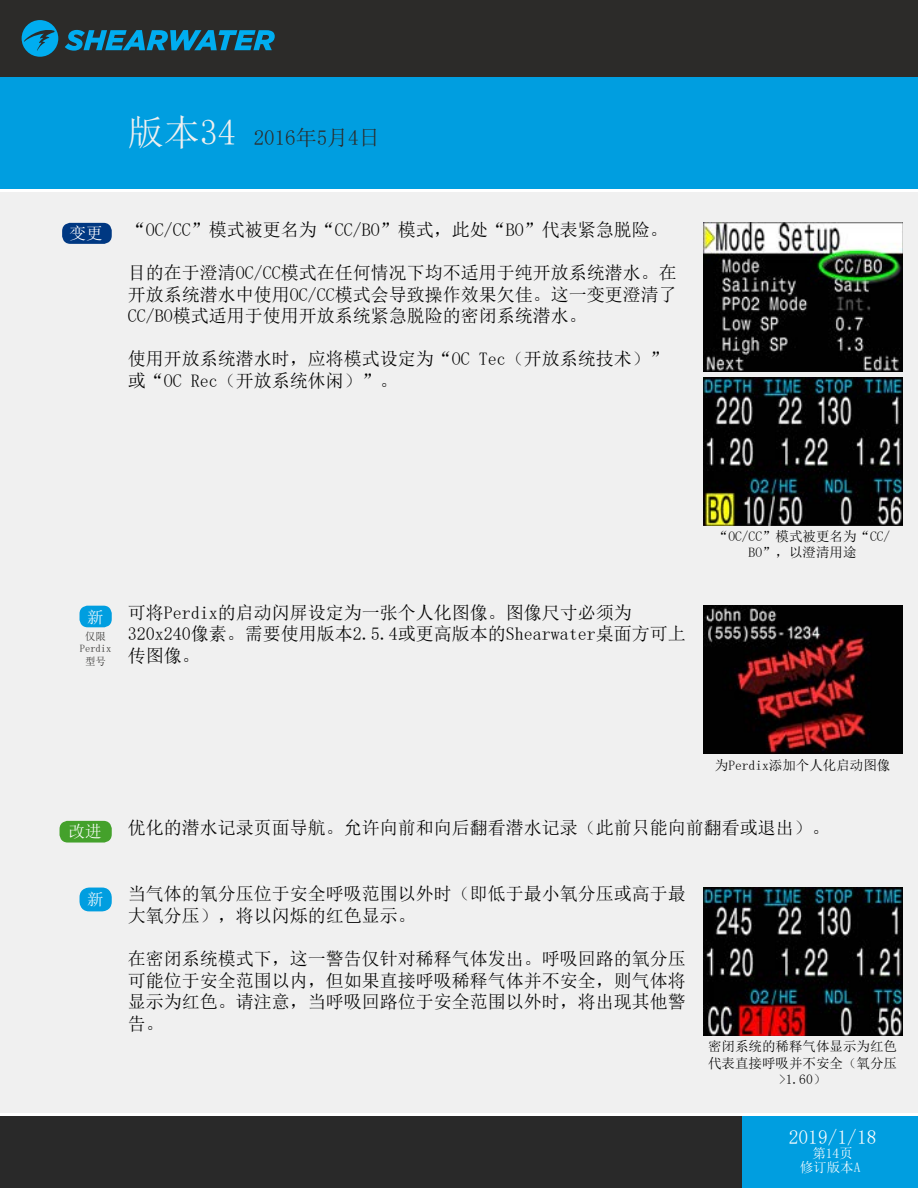
<style>
.page{position:relative;width:918px;height:1188px;background:#fff}
.page>*{position:absolute;margin:0;border:0;box-sizing:border-box;transform-origin:0 0}
.t1{font:21px "N Sim Sun";color:#2c2b29}
.t2{font:19.5px "Sim Sun";color:#fff}
.t3{font:18px/21.6px "Sim Sun";color:#000}
.t4{font:16.5px "Sim Sun";color:#fff}
.t5{font:13.5px/16.2px "Sim Sun";color:#000;text-align:center}
.t6{font:13.5px "Sim Sun";color:#fff}
.t7{font:10.5px/12.6px "N Sim Sun";color:#2c2b29;text-align:center}
.s1{font-size:36px;color:#f0f0f0}
</style>
<div class="page">
<div style="left:0;top:0;width:918px;height:77px;background:#2c2b29"></div>
<div style="left:0;top:77px;width:918px;height:114px;background:#009ee0"></div>
<div style="left:0;top:1114px;width:918px;height:74px;background:#292929"></div>
<div style="left:0;top:191px;width:918px;height:923px;background:#f0f0f0"></div>
<svg style="left:65px;top:30px;width:210px;height:21px"></svg>
<svg style="left:22px;top:20px;width:36px;height:37px"></svg>
<div style="left:742px;top:1114px;width:176px;height:74px;background:#009ee0"></div>
<hr style="left:0;top:189px;width:918px;height:3px;background:#fff">
<hr style="left:0;top:1113px;width:918px;height:3px;background:#fff">
<div style="left:60px;top:822px;width:51px;height:20px;background:#44a12b;border-radius:8px"></div>
<div style="left:60px;top:821px;width:52px;height:22px;border:2px solid #44a12b;border-radius:8px"></div>
<img style="left:703px;top:223px;width:199px;height:148px">
<img style="left:703px;top:377px;width:199px;height:148px">
<img style="left:703px;top:606px;width:199px;height:148px">
<img style="left:703px;top:888px;width:199px;height:148px">
<div style="left:63px;top:224px;width:48px;height:19px;background:#003882;border-radius:7px"></div>
<div style="left:62px;top:223px;width:50px;height:21px;border:2px solid #003882;border-radius:7px"></div>
<div style="left:80px;top:606px;width:31px;height:21px;background:#009ee0;border-radius:8px"></div>
<div style="left:80px;top:606px;width:32px;height:21px;border:2px solid #009ee0;border-radius:8px"></div>
<div style="left:80px;top:888px;width:31px;height:23px;background:#009ee0;border-radius:9px"></div>
<div style="left:80px;top:888px;width:32px;height:23px;border:2px solid #009ee0;border-radius:9px"></div>
<p class="t1" style="left:128px;top:127px;width:253px"><span class="s1">版本34</span> 2016年5月4日</p>
<p class="t4" style="left:70px;top:225px;width:34px">变更</p>
<p class="t3" style="left:128px;top:218px;width:541px">“OC/CC”模式被更名为“CC/BO”模式，此处“BO”代表紧急脱险。</p>
<p class="t3" style="left:128px;top:262px;width:550px;text-align:justify">目的在于澄清OC/CC模式在任何情况下均不适用于纯开放系统潜水。在开放系统潜水中使用OC/CC模式会导致操作效果欠佳。这一变更澄清了CC/BO模式适用于使用开放系统紧急脱险的密闭系统潜水。</p>
<p class="t3" style="left:128px;top:348px;width:541px">使用开放系统潜水时，应将模式设定为“OC Tec（开放系统技术）”或“OC Rec（开放系统休闲）”。</p>
<p class="t4" style="left:87px;top:609px;width:18px">新</p>
<p class="t7" style="left:80px;top:630px;width:33px">仅限<br>Perdix型号</p>
<p class="t3" style="left:128px;top:601px;width:559px">可将Perdix的启动闪屏设定为一张个人化图像。图像尺寸必须为<br>320x240像素。需要使用版本2.5.4或更高版本的Shearwater桌面方可上传图像。</p>
<p class="t5" style="left:715px;top:528px;width:177px">“OC/CC”模式被更名为“CC/<br>BO”，以澄清用途</p>
<p class="t4" style="left:69px;top:823px;width:35px">改进</p>
<p class="t4" style="left:87px;top:891px;width:18px">新</p>
<p class="t5" style="left:715px;top:757px;width:177px">为Perdix添加个人化启动图像</p>
<p class="t3" style="left:128px;top:816px;width:703px">优化的潜水记录页面导航。允许向前和向后翻看潜水记录（此前只能向前翻看或退出）。</p>
<p class="t3" style="left:128px;top:883px;width:559px">当气体的氧分压位于安全呼吸范围以外时（即低于最小氧分压或高于最大氧分压），将以闪烁的红色显示。</p>
<p class="t3" style="left:128px;top:948px;width:559px;text-align:justify">在密闭系统模式下，这一警告仅针对稀释气体发出。呼吸回路的氧分压可能位于安全范围以内，但如果直接呼吸稀释气体并不安全，则气体将显示为红色。请注意，当呼吸回路位于安全范围以外时，将出现其他警告。</p>
<p class="t5" style="left:708px;top:1039px;width:190px">密闭系统的稀释气体显示为红色代表直接呼吸并不安全（氧分压&gt;1.60）</p>
<p class="t2" style="left:789px;top:1127px;width:89px">2019/1/18</p>
<p class="t6" style="left:800px;top:1161px;width:62px">修订版本A</p>
<p class="t6" style="left:812px;top:1146px;width:42px">第14页</p>
</div>
